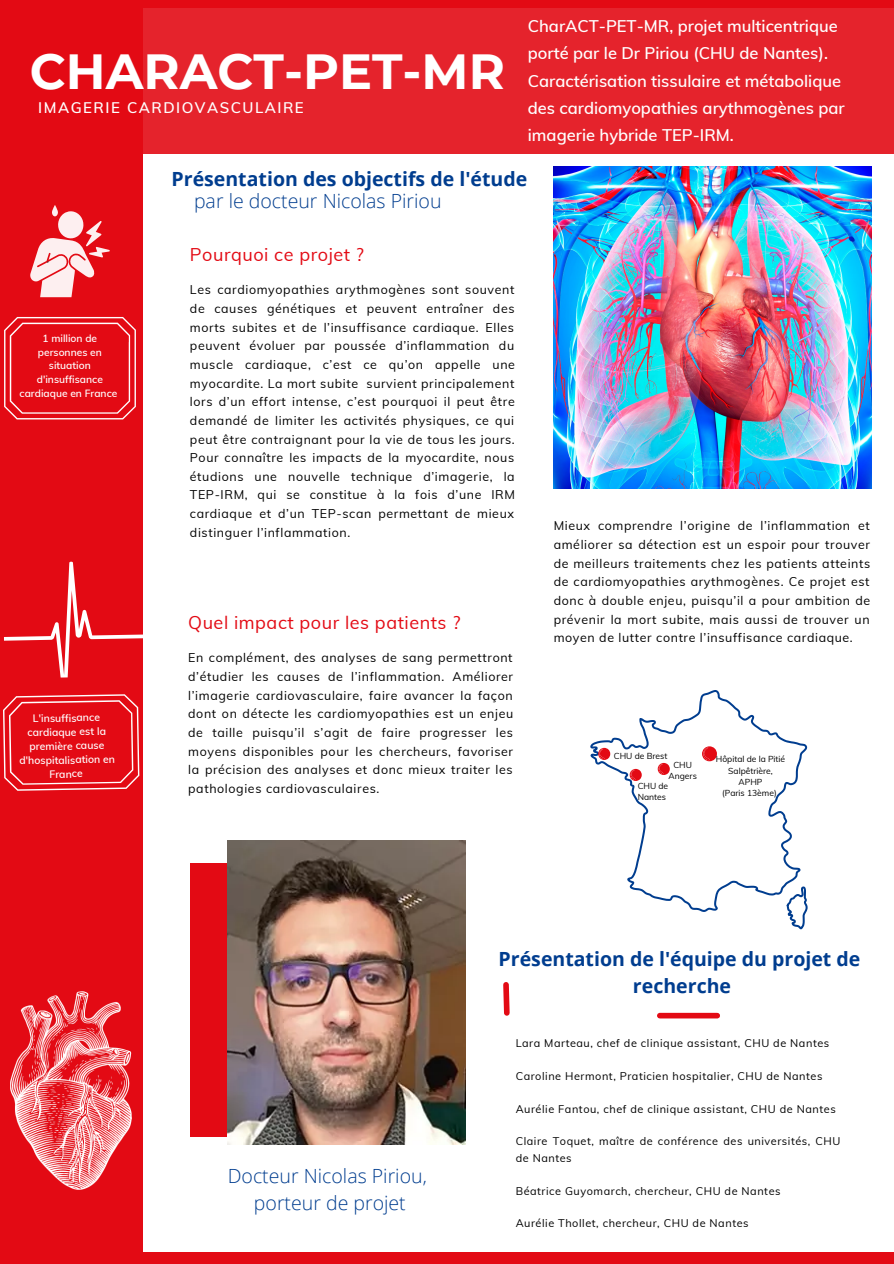
<style>
.page{position:relative;width:894px;height:1264px;background:#fff}
.page>*{position:absolute;margin:0;border:0;box-sizing:border-box;transform-origin:0 0}
.t1{font:700 49.2px "Montserrat";color:#fff}
.t2{font:700 19.5px/27px "Open Sans";color:#003d8f;text-align:center}
.t3{font:300 19.5px "Open Sans";color:#003d8f}
.t4{font:18px "Muli";letter-spacing:.03em;color:#e30a14}
.t5{font:600 16.5px/27px "Muli";color:#fff}
.t6{font:600 15px "Muli";letter-spacing:.1em;color:#fff}
.t7{font:12.45px/18.6px "Muli";letter-spacing:.05em;color:#000;text-align:justify}
.t8{font:10.95px/16.4px "Muli";letter-spacing:.05em;color:#000}
.t9{font:600 10.5px/14px "Muli";color:#fff;text-align:center}
.t10{font:600 10.2px/13.6px "Muli";color:#fff;text-align:center}
.t11{font:8.55px/11.4px "Muli";color:#000;text-align:center}
</style>
<div class="page">
<div style="left:0;top:0;width:893px;height:1263px;background:#e30a14"></div>
<div style="left:143px;top:8px;width:750px;height:1243px;background:#fff"></div>
<div style="left:143px;top:8px;width:750px;height:145px;background:#e5232c"></div>
<svg style="left:4px;top:561px;width:139px;height:117px"></svg>
<svg style="left:30px;top:205px;width:80px;height:92px"></svg>
<svg style="left:3px;top:694px;width:137px;height:97px"></svg>
<svg style="left:4px;top:317px;width:132px;height:102px"></svg>
<svg style="left:590px;top:690px;width:216px;height:222px"></svg>
<svg style="left:786px;top:886px;width:21px;height:43px"></svg>
<svg style="left:629px;top:769px;width:12px;height:12px"></svg>
<svg style="left:701px;top:746px;width:15px;height:15px"></svg>
<svg style="left:598px;top:748px;width:12px;height:12px"></svg>
<svg style="left:657px;top:763px;width:12px;height:12px"></svg>
<img style="left:553px;top:166px;width:318px;height:322px">
<div style="left:190px;top:863px;width:273px;height:273px;background:#e30a14"></div>
<img style="left:228px;top:840px;width:237px;height:304px">
<div style="left:659px;top:1012px;width:58px;height:6px;background:#e30a14"></div>
<svg style="left:503px;top:982px;width:7px;height:34px"></svg>
<img style="left:11px;top:991px;width:120px;height:198px">
<p class="t1" style="left:30px;top:41px;width:476px">CHARACT-PET-MR</p>
<p class="t6" style="left:38px;top:98px;width:267px">IMAGERIE CARDIOVASCULAIRE</p>
<p class="t5" style="left:527px;top:13px;width:318px">CharACT-PET-MR, projet multicentrique porté par le Dr Piriou (CHU de Nantes).<br>Caractérisation tissulaire et métabolique des cardiomyopathies arythmogènes par imagerie hybride TEP-IRM.</p>
<p class="t10" style="left:20px;top:331px;width:99px">1 million de personnes en situation d'insuffisance cardiaque en France</p>
<p class="t9" style="left:18px;top:711px;width:97px;rotate:-1deg">L'insuffisance cardiaque est la première cause d'hospitalisation en<br>France</p>
<p class="t2" style="left:171px;top:165px;width:357px">Présentation des objectifs de l'étude</p>
<p class="t3" style="left:194px;top:188px;width:249px">par le docteur Nicolas Piriou</p>
<p class="t4" style="left:190px;top:242px;width:175px">Pourquoi ce projet ?</p>
<p class="t7" style="left:190px;top:280px;width:326px">Les cardiomyopathies arythmogènes sont souvent de causes génétiques et peuvent entraîner des morts subites et de l’insuffisance cardiaque. Elles peuvent évoluer par poussée d’inflammation du muscle cardiaque, c’est ce qu’on appelle une myocardite. La mort subite survient principalement lors d’un effort intense, c’est pourquoi il peut être demandé de limiter les activités physiques, ce qui peut être contraignant pour la vie de tous les jours.<br>Pour connaître les impacts de la myocardite, nous étudions une nouvelle technique d’imagerie, la TEP-IRM, qui se constitue à la fois d’une IRM cardiaque et d’un TEP-scan permettant de mieux distinguer l’inflammation.</p>
<p class="t4" style="left:188px;top:610px;width:273px">Quel impact pour les patients ?</p>
<p class="t7" style="left:188px;top:648px;width:326px">En complément, des analyses de sang permettront d’étudier les causes de l’inflammation. Améliorer l’imagerie cardiovasculaire, faire avancer la façon dont on détecte les cardiomyopathies est un enjeu de taille puisqu’il s’agit de faire progresser les moyens disponibles pour les chercheurs, favoriser la précision des analyses et donc mieux traiter les pathologies cardiovasculaires.</p>
<p class="t7" style="left:553px;top:516px;width:318px">Mieux comprendre l’origine de l’inflammation et améliorer sa détection est un espoir pour trouver de meilleurs traitements chez les patients atteints de cardiomyopathies arythmogènes. Ce projet est donc à double enjeu, puisqu’il a pour ambition de prévenir la mort subite, mais aussi de trouver un moyen de lutter contre l’insuffisance cardiaque.</p>
<p class="t11" style="left:613px;top:750px;width:55px">CHU de Brest</p>
<p class="t11" style="left:668px;top:758px;width:30px">CHU<br>Angers</p>
<p class="t11" style="left:637px;top:779px;width:32px;text-align:left">CHU de<br>Nantes</p>
<p class="t11" style="left:715px;top:753px;width:71px">Hôpital de la Pitié<br>Salpêtrière,</p>
<p class="t11" style="left:738px;top:776px;width:25px">APHP</p>
<p class="t11" style="left:722px;top:787px;width:56px">(Paris 13ème)</p>
<p class="t3" style="left:228px;top:1162px;width:200px">Docteur Nicolas Piriou,</p>
<p class="t3" style="left:254px;top:1189px;width:153px">porteur de projet</p>
<p class="t2" style="left:498px;top:945px;width:363px">Présentation de l'équipe du projet de recherche</p>
<p class="t8" style="left:515px;top:1034px;width:315px">Lara Marteau, chef de clinique assistant, CHU de Nantes</p>
<p class="t8" style="left:515px;top:1067px;width:308px">Caroline Hermont, Praticien hospitalier, CHU de Nantes</p>
<p class="t8" style="left:515px;top:1100px;width:321px">Aurélie Fantou, chef de clinique assistant, CHU de Nantes</p>
<p class="t8" style="left:515px;top:1133px;width:326px">Claire Toquet, maître de conférence des universités, CHU de Nantes</p>
<p class="t8" style="left:515px;top:1182px;width:266px">Béatrice Guyomarch, chercheur, CHU de Nantes</p>
<p class="t8" style="left:515px;top:1214px;width:234px">Aurélie Thollet, chercheur, CHU de Nantes</p>
</div>
